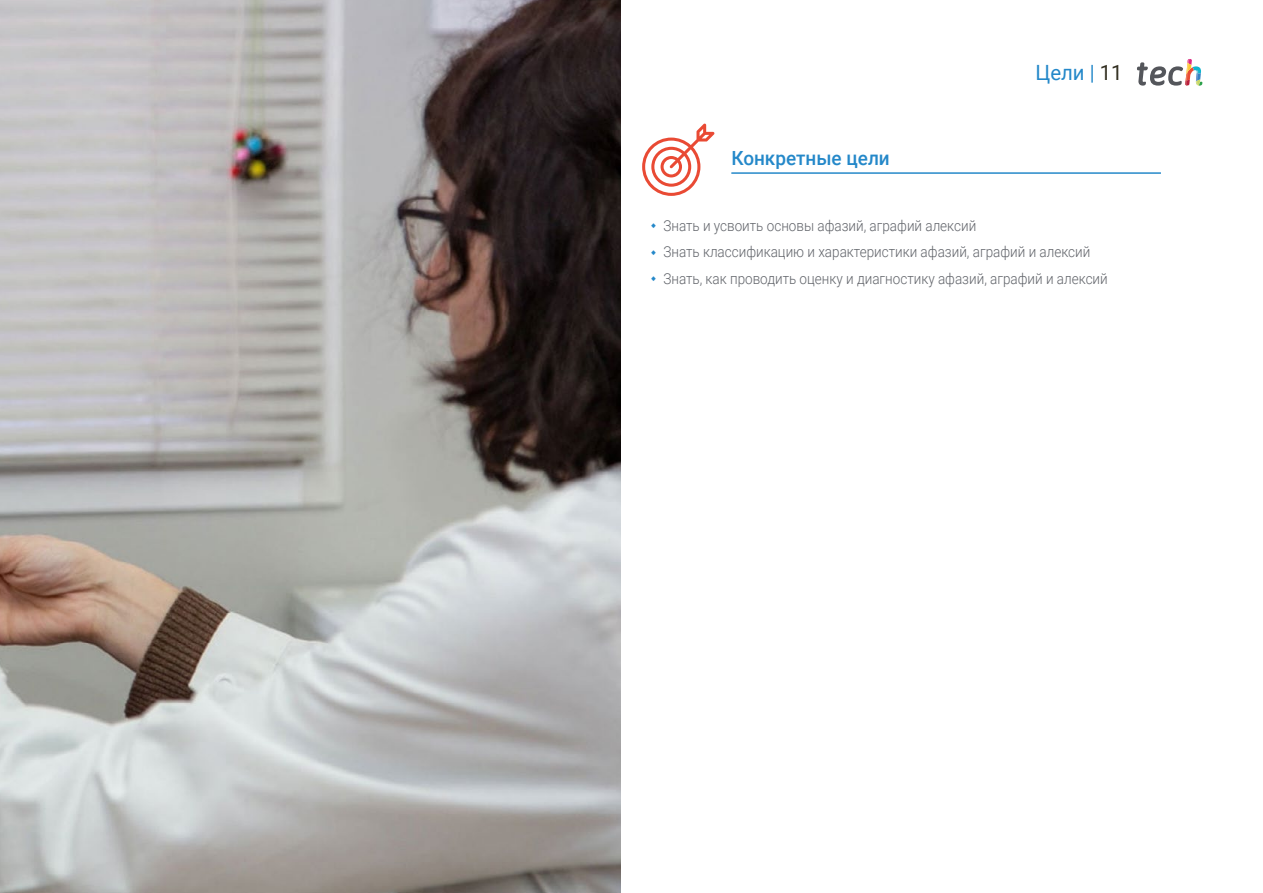
<style>
.page{position:relative;width:1263px;height:893px;background:#fff}
.page>*{position:absolute;margin:0;border:0;box-sizing:border-box;transform-origin:0 0}
.t1{font:21px "Roboto";color:#2488c9}
.t2{font:500 19.5px "Roboto";color:#2488c9}
.t3{font:300 15px/26.7px "Roboto";color:#61646a;scale:.9 1}
.s1{color:#312e20}
</style>
<div class="page">
<svg style="left:642px;top:123px;width:72px;height:73px"></svg>
<hr style="left:731px;top:173px;width:430px;height:1px;background:#2488c9">
<img style="left:0;top:0;width:621px;height:893px">
<svg style="left:1137px;top:59px;width:65px;height:27px"></svg>
<h2 class="t2" style="left:731px;top:144px;width:160px">Конкретные цели</h2>
<h1 class="t1" style="left:1035px;top:57px;width:89px">Цели | <span class="s1">11</span></h1>
<p class="t3" style="left:663px;top:211px;width:495px">Знать и усвоить основы афазий, аграфий алексий<br>Знать классификацию и характеристики афазий, аграфий и алексий<br>Знать, как проводить оценку и диагностику афазий, аграфий и алексий</p>
</div>
